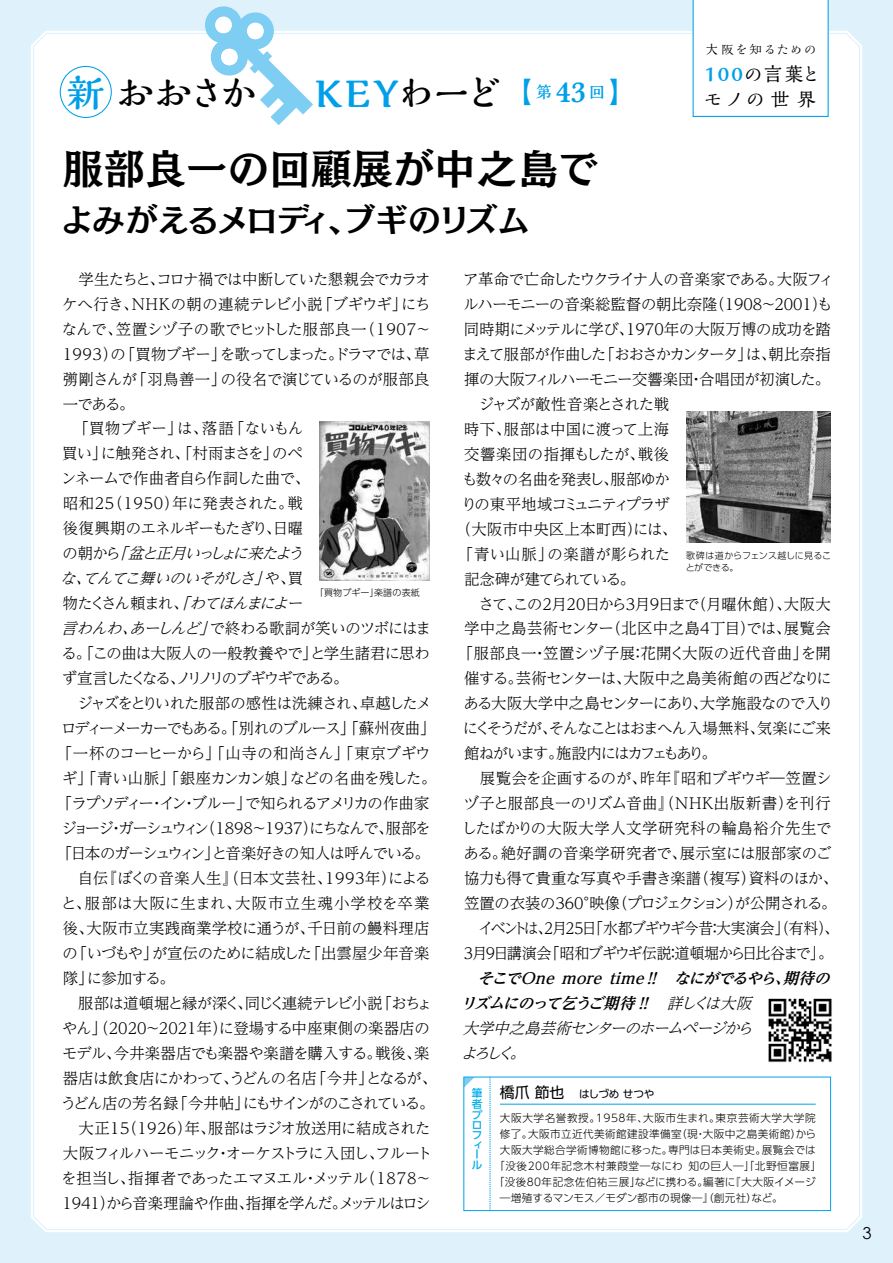
<style>
.page{position:relative;width:893px;height:1263px;background:#dff2fc}
.page>*{position:absolute;margin:0;border:0;box-sizing:border-box;transform-origin:0 0}
.t1{font:40.35px "Mode Min A Std B";letter-spacing:.025em;color:#000}
.t2{font:800 38.25px "Kaimin So Std";color:#00a0e9}
.t3{font:700 38.25px "Kaimin So Std";letter-spacing:-.06em;color:#000}
.t4{font:32.25px "Mode Min A Std B";letter-spacing:-.035em;color:#000}
.t5{font:500 19.2px "Kaimin So Std";letter-spacing:.105em;color:#000}
.t6{font:16.5px "Century Gothic";color:#000}
.t7{font:300 15.45px "UD Reimin Pr 6";letter-spacing:-.035em;color:#000}
.t8{font:300 15.45px "UD Reimin Pr 6";letter-spacing:.02em;color:#000}
.t9{font:300 15.45px "UD Reimin Pr 6";letter-spacing:-.075em;color:#000}
.t10{font:300 15.45px "UD Reimin Pr 6";letter-spacing:-.105em;color:#000}
.t11{font:italic 700 15.45px/25px "UD Reimin Pr 6";color:#000}
.t12{font:300 15.45px "UD Reimin Pr 6";letter-spacing:-.005em;color:#000}
.t13{font:300 15.45px "UD Reimin Pr 6";letter-spacing:-.06em;color:#000}
.t14{font:300 15.45px "UD Reimin Pr 6";letter-spacing:-.095em;color:#000}
.t15{font:300 15.45px "UD Reimin Pr 6";letter-spacing:.035em;color:#000}
.t16{font:300 15.45px "UD Reimin Pr 6";letter-spacing:-.065em;color:#000}
.t17{font:300 15.45px "UD Reimin Pr 6";letter-spacing:-.01em;color:#000}
.t18{font:300 15.45px "UD Reimin Pr 6";letter-spacing:-.055em;color:#000}
.t19{font:300 15.45px "UD Reimin Pr 6";letter-spacing:-.085em;color:#000}
.t20{font:italic 300 15.45px "UD Reimin Pr 6";color:#000}
.t21{font:300 15.45px "UD Reimin Pr 6";letter-spacing:-.1em;color:#000}
.t22{font:300 15.45px "UD Reimin Pr 6";letter-spacing:-.07em;color:#000;scale:.96 1}
.t23{font:300 15.45px "UD Reimin Pr 6";color:#000}
.t24{font:300 15.45px "UD Reimin Pr 6";letter-spacing:.005em;color:#000}
.t25{font:300 15.45px "UD Reimin Pr 6";letter-spacing:-.015em;color:#000}
.t26{font:300 15.45px "UD Reimin Pr 6";letter-spacing:-.09em;color:#000}
.t27{font:300 15.45px "UD Reimin Pr 6";letter-spacing:.015em;color:#000}
.t28{font:300 15.45px "UD Reimin Pr 6";letter-spacing:.07em;color:#000}
.t29{font:300 15.45px "UD Reimin Pr 6";letter-spacing:-.13em;color:#000}
.t30{font:300 15.45px "UD Reimin Pr 6";letter-spacing:.045em;color:#000}
.t31{font:300 15.45px "UD Reimin Pr 6";letter-spacing:-.135em;color:#000}
.t32{font:300 15.45px "UD Reimin Pr 6";letter-spacing:.01em;color:#000}
.t33{font:300 15.45px "UD Reimin Pr 6";letter-spacing:.025em;color:#000}
.t34{font:12.75px "Kaimin So Std";letter-spacing:.105em;color:#000}
.t35{font:300 10.65px/23.4px "UD Shin Go Pr 6";letter-spacing:.035em;color:#000}
.t36{font:300 10.65px "UD Shin Go Pr 6";letter-spacing:.01em;color:#000}
.t37{font:500 10.65px/10.4px "UD Shin Go Pr 6";color:#00afec}
.t38{font:300 9px/12.8px "UD Shin Go Pr 6";letter-spacing:-.025em;color:#000}
.t39{font:300 9px "UD Shin Go Pr 6";letter-spacing:.015em;color:#000}
.s1{color:#00a0e9}
.s2{font-weight:700;color:#000}
.s3{font-weight:700;font-size:26.55px}
.s4{font-family:"Baskerville";font-weight:600;font-size:29.7px}
.s5{font-weight:800;color:#00a0e9}
.s6{font-style:normal}
.s7{font-style:italic}
.s8{font-weight:300}
.s9{font-weight:400;font-size:14.85px}
.s10{font-weight:400}
</style>
<div class="page">
<div style="left:31px;top:29px;width:831px;height:1203px;background:#fff"></div>
<div style="left:693px;top:0;width:136px;height:117px;background:#fff"></div>
<div style="left:60px;top:66px;width:52px;height:52px;border:1px solid #00a0e9;border-radius:50%"></div>
<svg style="left:203px;top:6px;width:110px;height:119px;background:#d1edfb"></svg>
<svg style="left:466px;top:1079px;width:8px;height:9px"></svg>
<div style="left:464px;top:1077px;width:367px;height:134px;border:1px solid #00a0e9"></div>
<hr style="left:500px;top:1104px;width:316px;height:1px;background:#00a0e9">
<svg style="left:490px;top:1077px;width:1px;height:134px"></svg>
<img style="left:320px;top:422px;width:109px;height:158px">
<img style="left:686px;top:411px;width:145px;height:132px">
<img style="left:761px;top:991px;width:77px;height:77px">
<h2 class="t3" style="left:67px;top:66px;width:193px"><span class="s1">新</span>おおさか</h2>
<h2 class="t2" style="left:315px;top:66px;width:322px">KEY<span class="s2">わーど</span><span class="s3">【</span><sup>第</sup> <span class="s4">43</span> <sup>回</sup><span class="s3">】</span></h2>
<h1 class="t1" style="left:63px;top:135px;width:537px">服部良一の回顧展が中之島で</h1>
<h3 class="t4" style="left:61px;top:193px;width:470px">よみがえるメロディ、ブギのリズム</h3>
<p class="t34" style="left:705px;top:41px;width:113px">大阪を知るための</p>
<p class="t5" style="left:705px;top:60px;width:117px"><span class="s5">100</span>の言葉と</p>
<p class="t5" style="left:703px;top:86px;width:114px">モノの世界</p>
<p class="t9" style="left:63px;top:266px;width:369px">　学生たちと、コロナ禍では中断していた懇親会でカラオ</p>
<p class="t12" style="left:62px;top:291px;width:370px">ケへ行き、NHKの朝の連続テレビ小説「ブギウギ」にち</p>
<p class="t24" style="left:62px;top:316px;width:371px">なんで、笠置シヅ子の歌でヒットした服部良一（1907〜</p>
<p class="t13" style="left:63px;top:341px;width:368px">1993）の「買物ブギー」を歌ってしまった。ドラマでは、草</p>
<p class="t7" style="left:63px;top:366px;width:368px">彅剛さんが「羽鳥善一」の役名で演じているのが服部良</p>
<p class="t7" style="left:63px;top:391px;width:73px">一である。</p>
<p class="t17" style="left:63px;top:416px;width:242px">　「買物ブギー」は、落語「ないもん</p>
<p class="t16" style="left:62px;top:441px;width:242px">買い」に触発され、「村雨まさを」のペ</p>
<p class="t7" style="left:61px;top:466px;width:251px">ンネームで作曲者自ら作詞した曲で、</p>
<p class="t30" style="left:63px;top:491px;width:242px">昭和25（1950）年に発表された。戦</p>
<p class="t18" style="left:63px;top:516px;width:242px">後復興期のエネルギーもたぎり、日曜</p>
<p class="t20" style="left:62px;top:541px;width:248px"><span class="s6">の朝から</span>「盆と正月いっしょに来たよう</p>
<p class="t20" style="left:60px;top:566px;width:245px">な、てんてこ舞いのいそがしさ」<span class="s6">や、買</span></p>
<p class="t10" style="left:63px;top:591px;width:247px">物たくさん頼まれ、<span class="s7">「わてほんまによー</span></p>
<p class="t7" style="left:61px;top:616px;width:372px"><span class="s7">言わんわ、あーしんど」</span>で終わる歌詞が笑いのツボにはま</p>
<p class="t7" style="left:62px;top:641px;width:370px">る。「この曲は大阪人の一般教養やで」と学生諸君に思わ</p>
<p class="t29" style="left:62px;top:666px;width:288px">ず宣言したくなる、ノリノリのブギウギである。</p>
<p class="t13" style="left:63px;top:691px;width:370px">　ジャズをとりいれた服部の感性は洗練され、卓越したメ</p>
<p class="t10" style="left:61px;top:716px;width:376px">ロディーメーカーでもある。「別れのブルース」「蘇州夜曲」</p>
<p class="t7" style="left:57px;top:741px;width:375px">「一杯のコーヒーから」「山寺の和尚さん」「東京ブギウ</p>
<p class="t7" style="left:62px;top:766px;width:376px">ギ」「青い山脈」「銀座カンカン娘」などの名曲を残した。</p>
<p class="t14" style="left:57px;top:791px;width:374px">「ラプソディー・イン・ブルー」で知られるアメリカの作曲家</p>
<p class="t21" style="left:62px;top:816px;width:371px">ジョージ・ガーシュウィン（1898〜1937）にちなんで、服部を</p>
<p class="t19" style="left:57px;top:841px;width:375px">「日本のガーシュウィン」と音楽好きの知人は呼んでいる。</p>
<p class="t15" style="left:63px;top:866px;width:369px">　自伝『ぼくの音楽人生』（日本文芸社、1993年）による</p>
<p class="t28" style="left:61px;top:891px;width:370px">と、服部は大阪に生まれ、大阪市立生魂小学校を卒業</p>
<p class="t27" style="left:63px;top:916px;width:368px">後、大阪市立実践商業学校に通うが、千日前の鰻料理店</p>
<p class="t7" style="left:62px;top:941px;width:369px">の「いづもや」が宣伝のために結成した「出雲屋少年音楽</p>
<p class="t7" style="left:63px;top:966px;width:114px">隊」に参加する。</p>
<p class="t18" style="left:63px;top:991px;width:371px">　服部は道頓堀と縁が深く、同じく連続テレビ小説「おちょ</p>
<p class="t23" style="left:62px;top:1016px;width:369px">やん」（2020～2021年）に登場する中座東側の楽器店の</p>
<p class="t7" style="left:62px;top:1041px;width:369px">モデル、今井楽器店でも楽器や楽譜を購入する。戦後、楽</p>
<p class="t7" style="left:63px;top:1066px;width:376px">器店は飲食店にかわって、うどんの名店「今井」となるが、</p>
<p class="t14" style="left:61px;top:1091px;width:375px">うどん店の芳名録「今井帖」にもサインがのこされている。</p>
<p class="t17" style="left:63px;top:1116px;width:369px">　大正15（1926）年、服部はラジオ放送用に結成された</p>
<p class="t7" style="left:63px;top:1141px;width:371px">大阪フィルハーモニック・オーケストラに入団し、フルート</p>
<p class="t7" style="left:61px;top:1166px;width:371px">を担当し、指揮者であったエマヌエル・メッテル（1878〜</p>
<p class="t16" style="left:63px;top:1191px;width:369px">1941）から音楽理論や作曲、指揮を学んだ。メッテルはロシ</p>
<p class="t39" style="left:315px;top:585px;width:107px">「買物ブギー」楽譜の表紙</p>
<p class="t7" style="left:463px;top:266px;width:372px">ア革命で亡命したウクライナ人の音楽家である。大阪フィ</p>
<p class="t12" style="left:463px;top:291px;width:371px">ルハーモニーの音楽総監督の朝比奈隆（1908～2001）も</p>
<p class="t25" style="left:464px;top:316px;width:368px">同時期にメッテルに学び、1970年の大阪万博の成功を踏</p>
<p class="t10" style="left:463px;top:341px;width:370px">まえて服部が作曲した「おおさかカンタータ」は、朝比奈指</p>
<p class="t7" style="left:464px;top:366px;width:368px">揮の大阪フィルハーモニー交響楽団・合唱団が初演した。</p>
<p class="t7" style="left:464px;top:391px;width:207px">　ジャズが敵性音楽とされた戦</p>
<p class="t7" style="left:464px;top:416px;width:207px">時下、服部は中国に渡って上海</p>
<p class="t33" style="left:464px;top:441px;width:207px">交響楽団の指揮もしたが、戦後</p>
<p class="t19" style="left:462px;top:466px;width:209px">も数々の名曲を発表し、服部ゆか</p>
<p class="t9" style="left:461px;top:491px;width:209px">りの東平地域コミュニティプラザ</p>
<p class="t32" style="left:456px;top:516px;width:223px">（大阪市中央区上本町西）には、</p>
<p class="t8" style="left:458px;top:541px;width:214px">「青い山脈」の楽譜が彫られた</p>
<p class="t9" style="left:464px;top:566px;width:173px">記念碑が建てられている。</p>
<p class="t7" style="left:464px;top:591px;width:368px">　さて、この2月20日から3月9日まで（月曜休館）、大阪大</p>
<p class="t8" style="left:464px;top:616px;width:368px">学中之島芸術センター（北区中之島4丁目）では、展覧会</p>
<p class="t8" style="left:458px;top:641px;width:375px">「服部良一・笠置シヅ子展：花開く大阪の近代音曲」を開</p>
<p class="t7" style="left:464px;top:666px;width:369px">催する。芸術センターは、大阪中之島美術館の西どなりに</p>
<p class="t7" style="left:463px;top:691px;width:371px">ある大阪大学中之島センターにあり、大学施設なので入り</p>
<p class="t26" style="left:463px;top:716px;width:369px">にくそうだが、そんなことはおまへん入場無料、気楽にご来</p>
<p class="t31" style="left:464px;top:741px;width:254px">館ねがいます。施設内にはカフェもあり。</p>
<p class="t7" style="left:464px;top:766px;width:369px">　展覧会を企画するのが、昨年『昭和ブギウギ―笠置シ</p>
<p class="t8" style="left:463px;top:791px;width:369px">ヅ子と服部良一のリズム音曲』（NHK出版新書）を刊行</p>
<p class="t15" style="left:461px;top:816px;width:372px">したばかりの大阪大学人文学研究科の輪島裕介先生で</p>
<p class="t8" style="left:463px;top:841px;width:369px">ある。絶好調の音楽学研究者で、展示室には服部家のご</p>
<p class="t7" style="left:464px;top:866px;width:376px">協力も得て貴重な写真や手書き楽譜（複写）資料のほか、</p>
<p class="t7" style="left:464px;top:891px;width:374px">笠置の衣装の360°映像（プロジェクション）が公開される。</p>
<p class="t22" style="left:478px;top:916px;width:377px">イベントは、2月25日「水都ブギウギ今昔：大実演会」（有料）、</p>
<p class="t9" style="left:464px;top:941px;width:371px">3月9日講演会「昭和ブギウギ伝説：道頓堀から日比谷まで」。</p>
<p class="t11" style="left:460px;top:965px;width:377px;text-indent:17px">そこでOnemoretime‼　なにがでるやら、期待のリズムにのって乞うご期待‼<span class="s8">　詳しくは大阪<br>大学中之島芸術センターのホームページから<br>よろしく。</span></p>
<p class="t38" style="left:686px;top:548px;width:147px">歌碑は道からフェンス越しに見ることができる。</p>
<p class="t37" style="left:472px;top:1087px;width:12px">筆者プロフィール</p>
<p class="t35" style="left:500px;top:1082px;width:317px"><span class="s9">橋爪 節也　</span><span class="s10">はしづめ せつや<br></span>大阪大学名誉教授。1958年、大阪市生まれ。東京芸術大学大学院</p>
<p class="t35" style="left:500px;top:1121px;width:318px">修了。大阪市立近代美術館建設準備室（現・大阪中之島美術館）から</p>
<p class="t35" style="left:500px;top:1137px;width:317px">大阪大学総合学術博物館に移った。専門は日本美術史。展覧会では</p>
<p class="t35" style="left:494px;top:1153px;width:329px">「没後200年記念木村兼葭堂―なにわ 知の巨人―」「北野恒富展」</p>
<p class="t35" style="left:494px;top:1169px;width:323px">「没後80年記念佐伯祐三展」などに携わる。編著に『大大阪イメージ</p>
<p class="t36" style="left:500px;top:1189px;width:284px">―増殖するマンモス／モダン都市の現像―』（創元社）など。</p>
<p class="t6" style="left:863px;top:1223px;width:11px">3</p>
</div>
